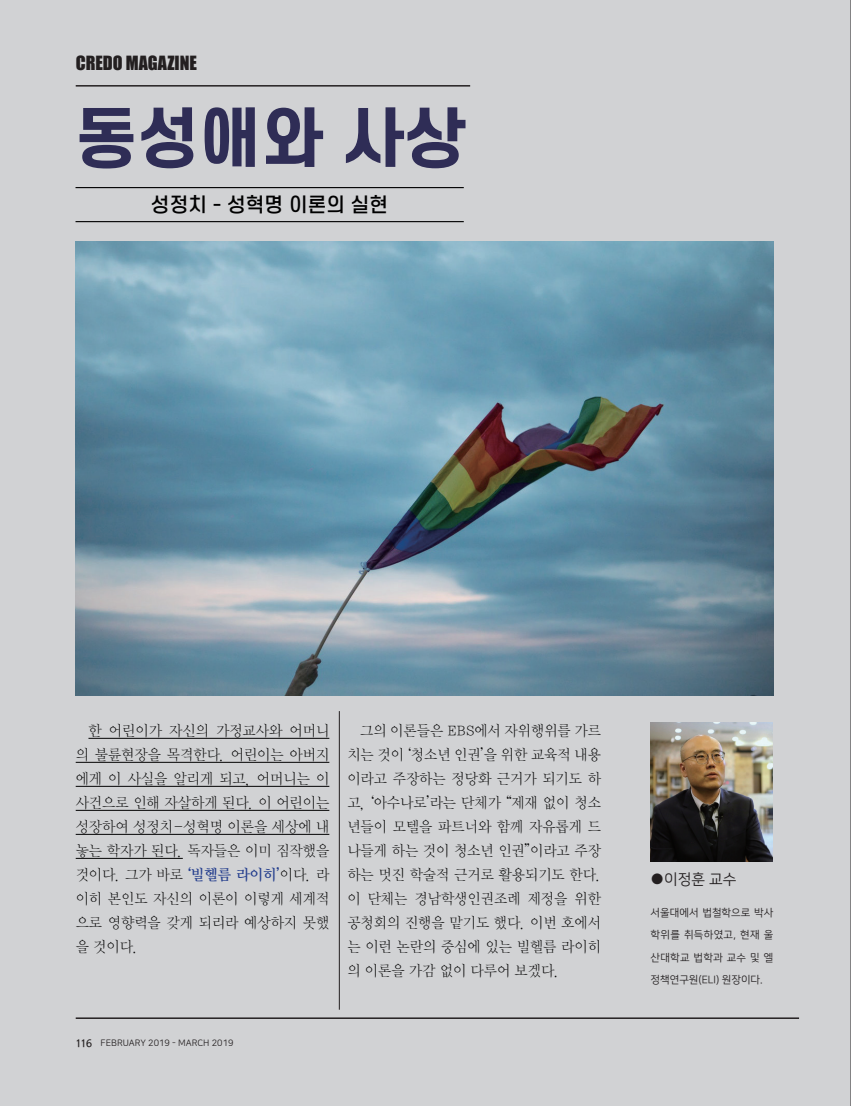
<style>
.page{position:relative;width:851px;height:1106px;background:#fff}
.page>*{position:absolute;margin:0;border:0;box-sizing:border-box;transform-origin:0 0}
.t1{font:800 64.5px "S Core Dream 7";color:#2f2d56}
.t2{font:500 19.5px "S Core Dream 5";color:#000}
.t3{font:18px "Impact";color:#231f20}
.t4{font:15px/24px "KBI Zmjo L";color:#030303;text-align:justify}
.t5{font:15px "Nanum Square R";color:#231f20}
.t6{font:10.5px/22.5px "Nanum Square R";letter-spacing:.005em;color:#231f20;text-align:justify}
.t7{font:9px "Nanum Square Round R";color:#231f20}
.s1{font-family:"KBI Zmjo B";color:#253f8e}
.s2{font-family:"KBI Zgo M";font-size:10.5px}
</style>
<div class="page">
<div style="left:0;top:0;width:850px;height:1106px;background:#d1d2d4"></div>
<hr style="left:76px;top:1017px;width:722px;height:2px;background:#231f20">
<hr style="left:76px;top:85px;width:394px;height:2px;background:#231f20">
<hr style="left:75px;top:187px;width:388px;height:1px;background:#000">
<hr style="left:75px;top:221px;width:388px;height:1px;background:#000">
<hr style="left:88px;top:738px;width:241px;height:1px;background:#030303">
<hr style="left:76px;top:762px;width:253px;height:1px;background:#030303">
<hr style="left:76px;top:786px;width:253px;height:1px;background:#030303">
<hr style="left:76px;top:810px;width:253px;height:1px;background:#030303">
<hr style="left:76px;top:834px;width:253px;height:1px;background:#030303">
<hr style="left:76px;top:858px;width:107px;height:1px;background:#030303">
<img style="left:650px;top:722px;width:121px;height:139px">
<hr style="left:339px;top:711px;width:1px;height:298px;background:#231f20">
<img style="left:76px;top:241px;width:697px;height:454px">
<p class="t3" style="left:76px;top:48px;width:123px">CREDO MAGAZINE</p>
<h1 class="t1" style="left:75px;top:92px;width:392px">동성애와 사상</h1>
<h2 class="t2" style="left:151px;top:191px;width:239px">성정치 - 성혁명 이론의 실현</h2>
<p class="t4" style="left:76px;top:717px;width:255px;text-indent:13px">한 어린이가 자신의 가정교사와 어머니 의 불륜현장을 목격한다. 어린이는 아버지 에게 이 사실을 알리게 되고, 어머니는 이 사건으로 인해 자살하게 된다. 이 어린이는 성장하여 성정치-성혁명 이론을 세상에 내 놓는 학자가 된다. 독자들은 이미 짐작했을 것이다. 그가 바로 <span class="s1">‘빌헬름 라이히’</span>이다. 라 이히 본인도 자신의 이론이 이렇게 세계적 으로 영향력을 갖게 되리라 예상하지 못했 을 것이다.</p>
<p class="t4" style="left:347px;top:717px;width:255px;text-indent:13px">그의 이론들은 EBS에서 자위행위를 가르 치는 것이 ‘청소년 인권’을 위한 교육적 내용 이라고 주장하는 정당화 근거가 되기도 하 고, ‘아수나로’라는 단체가 “제재 없이 청소 년들이 모텔을 파트너와 함께 자유롭게 드 나들게 하는 것이 청소년 인권”이라고 주장 하는 멋진 학술적 근거로 활용되기도 한다. 이 단체는 경남학생인권조례 제정을 위한 공청회의 진행을 맡기도 했다. 이번 호에서 는 이런 논란의 중심에 있는 빌헬름 라이히 의 이론을 가감 없이 다루어 보겠다.</p>
<p class="t7" style="left:76px;top:1038px;width:159px"><span class="s2">116</span> FEBRUARY 2019 - MARCH 2019</p>
<p class="t5" style="left:650px;top:871px;width:87px">●이정훈 교수</p>
<p class="t6" style="left:650px;top:901px;width:124px">서울대에서 법철학으로 박사 학위를 취득하였고, 현재 울 산대학교 법학과 교수 및 엘 정책연구원(ELI) 원장이다.</p>
</div>
